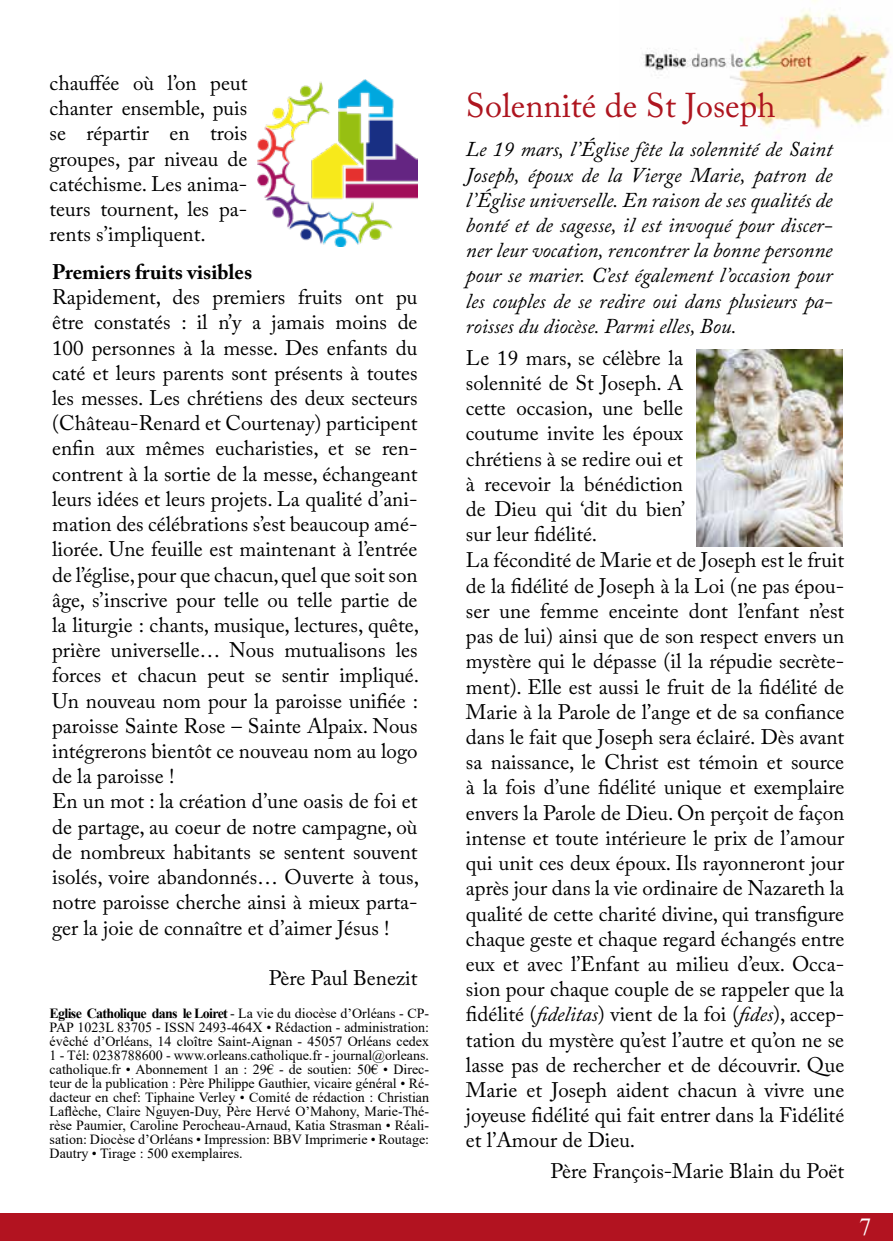
<style>
.page{position:relative;width:893px;height:1241px;background:#fff}
.page>*{position:absolute;margin:0;border:0;box-sizing:border-box;transform-origin:0 0}
.t1{font:34.12px "Adobe Caslon Pro";color:#ae151f}
.t2{font:24.5px "Times New Roman";color:#fff}
.t3{font:21px/25.2px "Adobe Caslon Pro";color:#000;text-align:justify}
.t4{font:italic 21px/25.2px "Adobe Caslon Pro";color:#000;text-align:justify}
.t5{font:700 21px "Adobe Caslon Pro";color:#000}
.t6{font:14px/14px "Times New Roman";color:#000;text-align:justify}
.s1{font-weight:700}
.s2{font-style:italic}
</style>
<div class="page">
<div style="left:0;top:1213px;width:893px;height:27px;background:#b21320"></div>
<img style="left:642px;top:0;width:249px;height:138px">
<img style="left:258px;top:80px;width:160px;height:167px">
<img style="left:696px;top:349px;width:146px;height:197px">
<p class="t3" style="left:50px;top:70px;width:199px">chauffée où l’on peut chanter ensemble, puis se répartir en trois groupes, par niveau de catéchisme. Les anima&shy;teurs tournent, les pa&shy;rents s’impliquent.</p>
<p class="t5" style="left:52px;top:259px;width:202px">Premiers fruits visibles</p>
<p class="t3" style="left:52px;top:284px;width:368px;text-align:left">Rapidement, des premiers fruits ont pu être constatés : il n’y a jamais moins de 100 personnes à la messe. Des enfants du caté et leurs parents sont présents à toutes les messes. Les chrétiens des deux secteurs (Château-Renard et Courtenay) participent enfin aux mêmes eucharisties, et se ren&shy;contrent à la sortie de la messe, échangeant leurs idées et leurs projets. La qualité d’ani&shy;mation des célébrations s’est beaucoup amé&shy;liorée. Une feuille est maintenant à l’entrée de l’église, pour que chacun, quel que soit son âge, s’inscrive pour telle ou telle partie de la liturgie : chants, musique, lectures, quête, prière universelle… Nous mutualisons les forces et chacun peut se sentir impliqué.<br>Un nouveau nom pour la paroisse unifiée : paroisse Sainte Rose – Sainte Alpaix. Nous intégrerons bientôt ce nouveau nom au logo de la paroisse !<br>En un mot : la création d’une oasis de foi et de partage, au coeur de notre campagne, où de nombreux habitants se sentent souvent isolés, voire abandonnés… Ouverte à tous, notre paroisse cherche ainsi à mieux parta&shy;ger la joie de connaître et d’aimer Jésus !</p>
<p class="t3" style="left:269px;top:964px;width:150px">Père Paul Benezit</p>
<p class="t6" style="left:50px;top:1006px;width:381px"><span class="s1">Eglise Catholique dans le Loiret</span> - La vie du diocèse d’Orléans - CP-PAP 1023L 83705 - ISSN 2493-464X • Rédaction - administration: évêché d’Orléans, 14 cloître Saint-Aignan - 45057 Orléans cedex 1 - Tél: 0238788600 - www.orleans.catholique.fr - journal@orleans. catholique.fr • Abonnement 1 an : 29€ - de soutien: 50€ • Direc&shy;teur de la publication : Père Philippe Gauthier, vicaire général • Ré&shy;dacteur en chef: Tiphaine Verley • Comité de rédaction : Christian Laflèche, Claire Nguyen-Duy, Père Hervé O’Mahony, Marie-Thé&shy;rèse Paumier, Caroline Perocheau-Arnaud, Katia Strasman • Réali&shy;sation: Diocèse d’Orléans • Impression: BBV Imprimerie • Routage:<br>Dautry • Tirage : 500 exemplaires.</p>
<h1 class="t1" style="left:466px;top:85px;width:311px">Solennité de St Joseph</h1>
<p class="t4" style="left:466px;top:136px;width:368px">Le 19 mars, l’Église fête la solennité de Saint Joseph, époux de la Vierge Marie, patron de l’Église universelle. En raison de ses qualités de bonté et de sagesse, il est invoqué pour discer&shy;ner leur vocation, rencontrer la bonne personne pour se marier. C’est également l’occasion pour les couples de se redire oui dans plusieurs pa&shy;roisses du diocèse. Parmi elles, Bou.</p>
<p class="t3" style="left:466px;top:345px;width:221px">Le 19 mars, se célèbre la solennité de St Joseph. A cette occasion, une belle coutume invite les époux chrétiens à se redire oui et à recevoir la bénédiction de Dieu qui ‘dit du bien’ sur leur fidélité.</p>
<p class="t3" style="left:466px;top:547px;width:380px">La fécondité de Marie et de Joseph est le fruit de la fidélité de Joseph à la Loi (ne pas épou&shy;ser une femme enceinte dont l’enfant n’est pas de lui) ainsi que de son respect envers un mystère qui le dépasse (il la répudie secrète&shy;ment). Elle est aussi le fruit de la fidélité de Marie à la Parole de l’ange et de sa confiance dans le fait que Joseph sera éclairé. Dès avant sa naissance, le Christ est témoin et source à la fois d’une fidélité unique et exemplaire envers la Parole de Dieu. On perçoit de façon intense et toute intérieure le prix de l’amour qui unit ces deux époux. Ils rayonneront jour après jour dans la vie ordinaire de Nazareth la qualité de cette charité divine, qui transfigure chaque geste et chaque regard échangés entre eux et avec l’Enfant au milieu d’eux. Occa&shy;sion pour chaque couple de se rappeler que la fidélité (<span class="s2">fidelitas</span>) vient de la foi (<span class="s2">fides</span>), accep&shy;tation du mystère qu’est l’autre et qu’on ne se lasse pas de rechercher et de découvrir. Que Marie et Joseph aident chacun à vivre une joyeuse fidélité qui fait entrer dans la Fidélité et l’Amour de Dieu.</p>
<p class="t3" style="left:550px;top:1157px;width:295px">Père François-Marie Blain du Poët</p>
<p class="t2" style="left:859px;top:1209px;width:14px">7</p>
</div>
